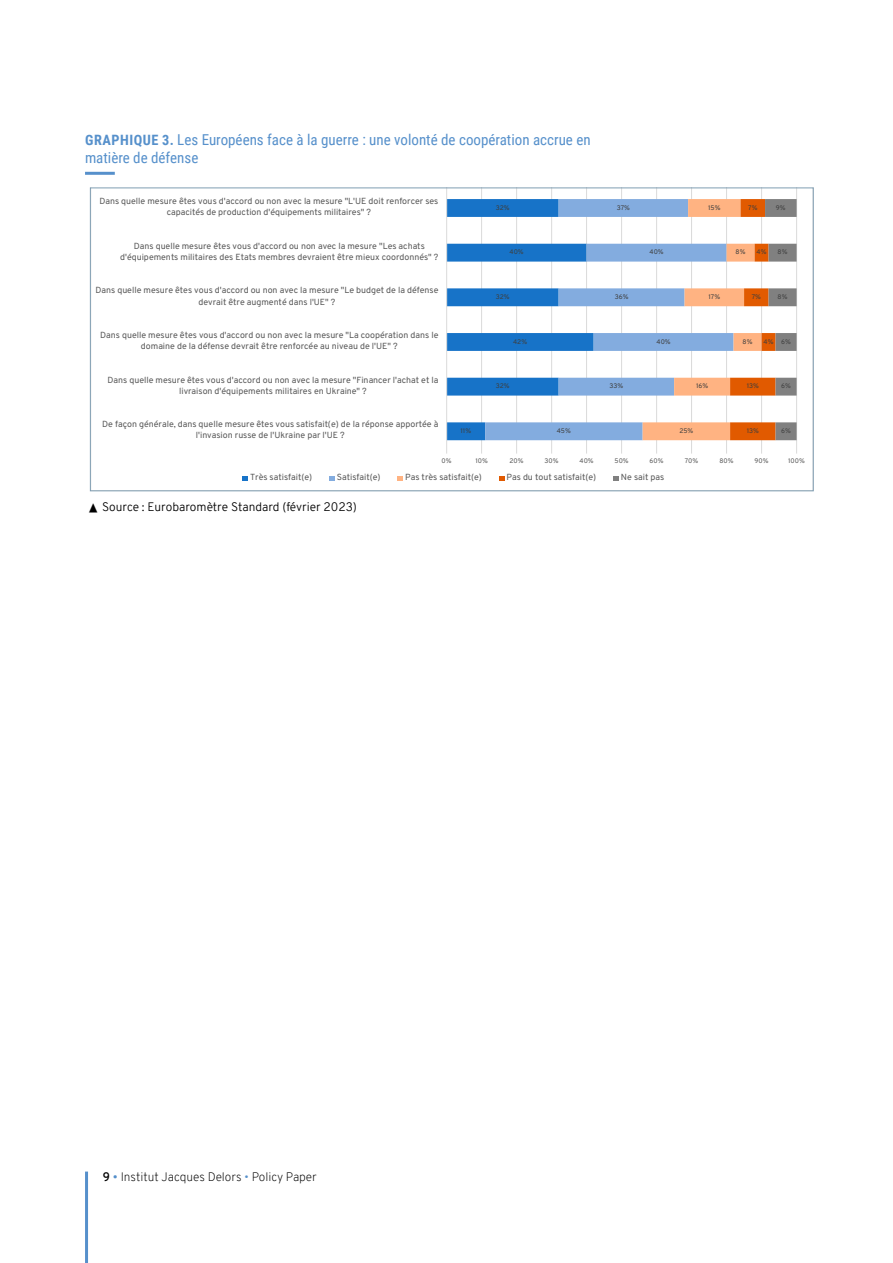
<style>
.page{position:relative;width:893px;height:1263px;background:#fff}
.page>*{position:absolute;margin:0;border:0;box-sizing:border-box;transform-origin:0 0}
.t1{font:15px/18px "Roboto Condensed";color:#5690cb}
.t2{font:300 12px "Overpass";color:#000}
.t3{font:200 12px "Overpass";color:#000}
.t4{font:8.85px/11.2px "Overpass";color:#585858;text-align:center}
.t5{font:6.6px "Overpass";color:#3e3e3e}
.t6{font:6.6px "Overpass";color:#585858}
.s1{font-weight:700;font-size:14.25px}
.s2{font-family:"DejaVu Serif Condensed";font-weight:400}
.s3{font-weight:600}
.s4{font-weight:300;color:#5690cb}
.s5{color:#5690cb}
</style>
<div class="page">
<hr style="left:85px;top:1171px;width:3px;height:92px;background:#5690cb">
<hr style="left:85px;top:172px;width:30px;height:3px;background:#5690cb">
<svg style="left:242px;top:190px;width:555px;height:291px"></svg>
<h1 class="t1" style="left:85px;top:130px;width:507px"><span class="s1">GRAPHIQUE 3.</span> Les Européens face à la guerre : une volonté de coopération accrue en matière de défense</h1>
<p class="t4" style="left:99px;top:195px;width:341px">Dans quelle mesure êtes vous d'accord ou non avec la mesure "L'UE doit renforcer ses capacités de production d'équipements militaires" ?</p>
<p class="t4" style="left:120px;top:240px;width:320px">Dans quelle mesure êtes vous d'accord ou non avec la mesure "Les achats d'équipements militaires des Etats membres devraient être mieux coordonnés" ?</p>
<p class="t4" style="left:95px;top:284px;width:344px">Dans quelle mesure êtes vous d'accord ou non avec la mesure "Le budget de la défense devrait être augmenté dans l'UE" ?</p>
<p class="t4" style="left:100px;top:329px;width:340px">Dans quelle mesure êtes vous d'accord ou non avec la mesure "La coopération dans le domaine de la défense devrait être renforcée au niveau de l'UE" ?</p>
<p class="t4" style="left:107px;top:374px;width:332px">Dans quelle mesure êtes vous d'accord ou non avec la mesure "Financer l'achat et la livraison d'équipements militaires en Ukraine" ?</p>
<p class="t4" style="left:102px;top:418px;width:338px">De façon générale, dans quelle mesure êtes vous satisfait(e) de la réponse apportée à l'invasion russe de l'Ukraine par l'UE ?</p>
<p class="t5" style="left:460px;top:425px;width:12px">11%</p>
<p class="t5" style="left:496px;top:202px;width:15px">32%</p>
<p class="t5" style="left:510px;top:247px;width:16px">40%</p>
<p class="t5" style="left:496px;top:291px;width:15px">32%</p>
<p class="t5" style="left:513px;top:336px;width:15px">42%</p>
<p class="t5" style="left:496px;top:381px;width:15px">32%</p>
<p class="t5" style="left:557px;top:425px;width:16px">45%</p>
<p class="t5" style="left:617px;top:202px;width:15px">37%</p>
<p class="t5" style="left:708px;top:202px;width:14px">15%</p>
<p class="t5" style="left:748px;top:202px;width:11px">7%</p>
<p class="t5" style="left:776px;top:202px;width:11px">9%</p>
<p class="t5" style="left:649px;top:247px;width:16px">40%</p>
<p class="t5" style="left:736px;top:247px;width:11px">8%</p>
<p class="t5" style="left:757px;top:247px;width:11px">4%</p>
<p class="t5" style="left:778px;top:247px;width:11px">8%</p>
<p class="t5" style="left:615px;top:291px;width:15px">36%</p>
<p class="t5" style="left:708px;top:291px;width:13px">17%</p>
<p class="t5" style="left:752px;top:291px;width:11px">7%</p>
<p class="t5" style="left:778px;top:291px;width:11px">8%</p>
<p class="t5" style="left:656px;top:336px;width:16px">40%</p>
<p class="t5" style="left:743px;top:336px;width:11px">8%</p>
<p class="t5" style="left:764px;top:336px;width:11px">4%</p>
<p class="t5" style="left:781px;top:336px;width:11px">6%</p>
<p class="t5" style="left:609px;top:381px;width:15px">33%</p>
<p class="t5" style="left:696px;top:381px;width:14px">16%</p>
<p class="t5" style="left:747px;top:381px;width:14px">13%</p>
<p class="t5" style="left:781px;top:381px;width:11px">6%</p>
<p class="t5" style="left:679px;top:425px;width:15px">25%</p>
<p class="t5" style="left:747px;top:425px;width:14px">13%</p>
<p class="t5" style="left:781px;top:425px;width:11px">6%</p>
<p class="t6" style="left:442px;top:456px;width:12px">0%</p>
<p class="t6" style="left:475px;top:456px;width:14px">10%</p>
<p class="t6" style="left:510px;top:456px;width:16px">20%</p>
<p class="t6" style="left:545px;top:456px;width:15px">30%</p>
<p class="t6" style="left:579px;top:456px;width:16px">40%</p>
<p class="t6" style="left:614px;top:456px;width:16px">50%</p>
<p class="t6" style="left:650px;top:456px;width:15px">60%</p>
<p class="t6" style="left:685px;top:456px;width:15px">70%</p>
<p class="t6" style="left:719px;top:456px;width:16px">80%</p>
<p class="t6" style="left:754px;top:456px;width:15px">90%</p>
<p class="t6" style="left:788px;top:456px;width:18px">100%</p>
<p class="t4" style="left:250px;top:471px;width:64px">Très satisfait(e)</p>
<p class="t4" style="left:337px;top:471px;width:45px">Satisfait(e)</p>
<p class="t4" style="left:405px;top:471px;width:78px">Pas très satisfait(e)</p>
<p class="t4" style="left:507px;top:471px;width:91px">Pas du tout satisfait(e)</p>
<p class="t4" style="left:621px;top:471px;width:45px">Ne sait pas</p>
<h2 class="t2" style="left:89px;top:499px;width:269px"><span class="s2">▲</span> Source : Eurobaromètre Standard (février 2023)</h2>
<h2 class="t3" style="left:103px;top:1168px;width:215px"><span class="s3">9</span> <span class="s4">•</span> Institut Jacques Delors <span class="s5">•</span> Policy Paper</h2>
</div>
